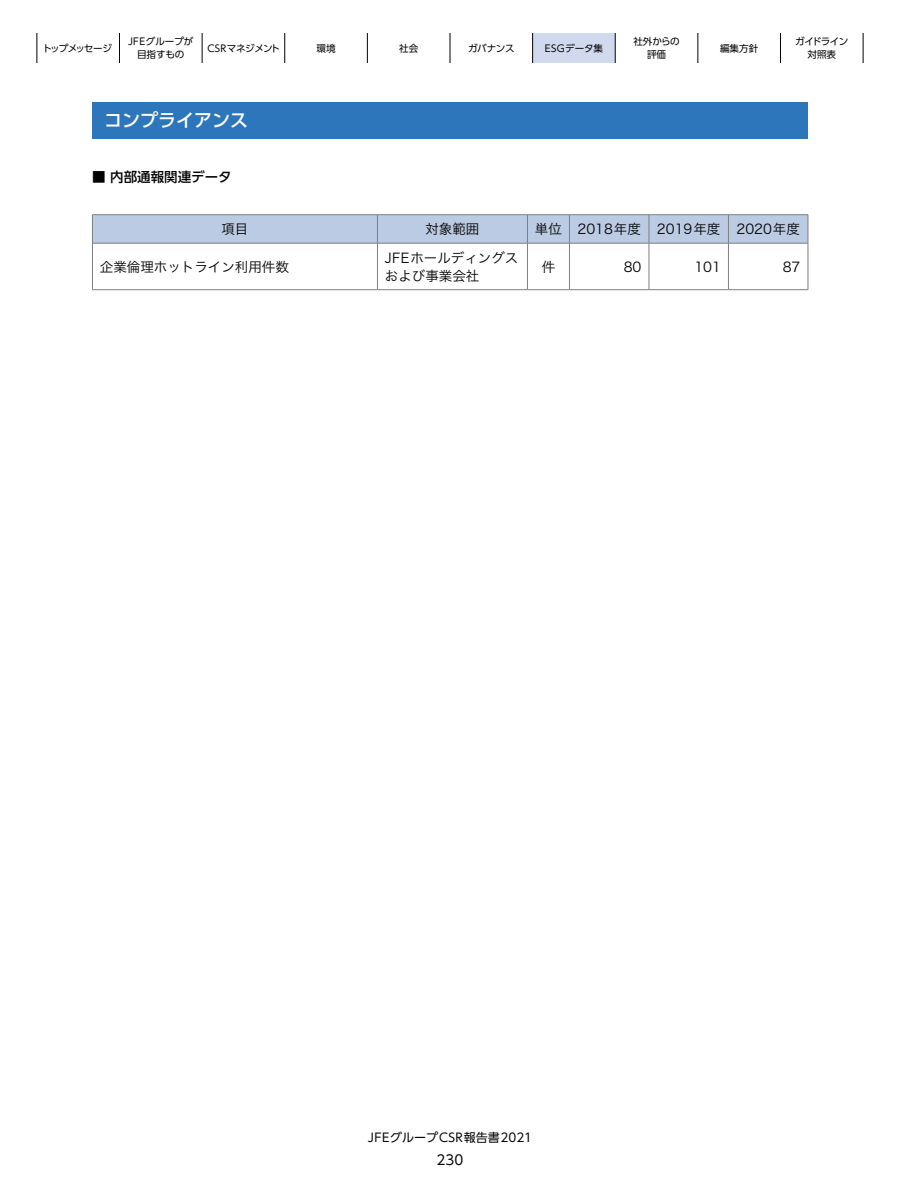
<style>
.page{position:relative;width:900px;height:1200px;background:#fff}
.page>*{position:absolute;margin:0;border:0;box-sizing:border-box;transform-origin:0 0}
.t1{font:500 18px "UD Shin Go Pro";color:#fff}
.t2{font:13.5px/18px "Hira Kaku Pro W3";color:#030303}
.t3{font:500 13.5px "UD Shin Go Pro";color:#030303}
.t4{font:13.5px "UD Shin Go Pro";color:#030303}
.t5{font:12px "UD Shin Go Pro";letter-spacing:.015em;color:#030303}
.t6{font:9.6px/12.8px "UD Shin Go Pro";letter-spacing:-.015em;color:#030303;text-align:center}
.t7{font:9.6px/12.8px "UD Shin Go Pro";letter-spacing:-.06em;color:#030303;text-align:center}
.t8{font:9.6px "UD Shin Go Pro";letter-spacing:-.04em;color:#030303}
.t9{font:9.6px "UD Shin Go Pro";letter-spacing:-.115em;color:#030303}
.t10{font:9.6px "UD Shin Go Pro";letter-spacing:.015em;color:#030303}
</style>
<div class="page">
<div style="left:532px;top:33px;width:83px;height:30px;background:#d1d9ee"></div>
<hr style="left:37px;top:33px;width:1px;height:30px;background:#030303">
<hr style="left:119px;top:33px;width:1px;height:30px;background:#030303">
<hr style="left:202px;top:33px;width:1px;height:30px;background:#030303">
<hr style="left:284px;top:33px;width:1px;height:30px;background:#030303">
<hr style="left:367px;top:33px;width:1px;height:30px;background:#030303">
<hr style="left:450px;top:33px;width:1px;height:30px;background:#030303">
<hr style="left:532px;top:33px;width:1px;height:30px;background:#030303">
<hr style="left:615px;top:33px;width:1px;height:30px;background:#030303">
<hr style="left:698px;top:33px;width:1px;height:30px;background:#030303">
<hr style="left:780px;top:33px;width:1px;height:30px;background:#030303">
<hr style="left:863px;top:33px;width:1px;height:30px;background:#030303">
<div style="left:92px;top:102px;width:716px;height:36px;background:#2e76bc"></div>
<hr style="left:92px;top:214px;width:285px;height:1px;background:#7d7f82">
<hr style="left:377px;top:214px;width:150px;height:1px;background:#7d7f82">
<hr style="left:527px;top:214px;width:42px;height:1px;background:#7d7f82">
<hr style="left:569px;top:214px;width:80px;height:1px;background:#7d7f82">
<hr style="left:649px;top:214px;width:79px;height:1px;background:#7d7f82">
<hr style="left:728px;top:214px;width:80px;height:1px;background:#7d7f82">
<hr style="left:92px;top:243px;width:1px;height:47px;background:#7d7f82">
<hr style="left:377px;top:243px;width:1px;height:47px;background:#7d7f82">
<hr style="left:527px;top:243px;width:1px;height:47px;background:#7d7f82">
<hr style="left:569px;top:243px;width:1px;height:47px;background:#7d7f82">
<hr style="left:649px;top:243px;width:1px;height:47px;background:#7d7f82">
<hr style="left:728px;top:243px;width:1px;height:47px;background:#7d7f82">
<hr style="left:808px;top:243px;width:1px;height:47px;background:#7d7f82">
<hr style="left:92px;top:289px;width:285px;height:1px;background:#7d7f82">
<hr style="left:377px;top:289px;width:150px;height:1px;background:#7d7f82">
<hr style="left:527px;top:289px;width:42px;height:1px;background:#7d7f82">
<hr style="left:569px;top:289px;width:80px;height:1px;background:#7d7f82">
<hr style="left:649px;top:289px;width:79px;height:1px;background:#7d7f82">
<hr style="left:728px;top:289px;width:80px;height:1px;background:#7d7f82">
<svg style="left:92px;top:215px;width:717px;height:28px;background:#b9c8e1"></svg>
<hr style="left:93px;top:243px;width:284px;height:1px;background:#7d7f82">
<hr style="left:377px;top:243px;width:150px;height:1px;background:#7d7f82">
<hr style="left:527px;top:243px;width:42px;height:1px;background:#7d7f82">
<hr style="left:569px;top:243px;width:80px;height:1px;background:#7d7f82">
<hr style="left:649px;top:243px;width:79px;height:1px;background:#7d7f82">
<hr style="left:728px;top:243px;width:80px;height:1px;background:#7d7f82">
<p class="t9" style="left:43px;top:40px;width:71px">トップメッセージ</p>
<p class="t6" style="left:128px;top:35px;width:67px">JFEグループが目指すもの</p>
<p class="t6" style="left:316px;top:41px;width:21px">環境</p>
<p class="t6" style="left:399px;top:41px;width:21px">社会</p>
<p class="t6" style="left:468px;top:41px;width:48px">ガバナンス</p>
<p class="t10" style="left:545px;top:40px;width:60px">ESGデータ集</p>
<p class="t6" style="left:633px;top:35px;width:48px">社外からの評価</p>
<p class="t6" style="left:720px;top:41px;width:40px">編集方針</p>
<p class="t7" style="left:795px;top:35px;width:55px">ガイドライン対照表</p>
<p class="t8" style="left:207px;top:40px;width:74px">CSRマネジメント</p>
<h1 class="t1" style="left:104px;top:105px;width:145px">コンプライアンス</h1>
<p class="t3" style="left:92px;top:165px;width:141px">■ 内部通報関連データ</p>
<p class="t2" style="left:221px;top:219px;width:28px">項目</p>
<p class="t2" style="left:425px;top:219px;width:55px">対象範囲</p>
<p class="t2" style="left:535px;top:219px;width:266px">単位 2018年度 2019年度 2020年度</p>
<p class="t2" style="left:100px;top:257px;width:190px">企業倫理ホットライン利用件数</p>
<p class="t2" style="left:385px;top:248px;width:135px">JFEホールディングスおよび事業会社</p>
<p class="t2" style="left:542px;top:257px;width:15px">件</p>
<p class="t2" style="left:624px;top:257px;width:19px">80</p>
<p class="t2" style="left:694px;top:257px;width:28px">101</p>
<p class="t2" style="left:783px;top:257px;width:19px">87</p>
<p class="t5" style="left:368px;top:1127px;width:166px">JFEグループCSR報告書2021</p>
<p class="t4" style="left:437px;top:1149px;width:28px">230</p>
</div>
